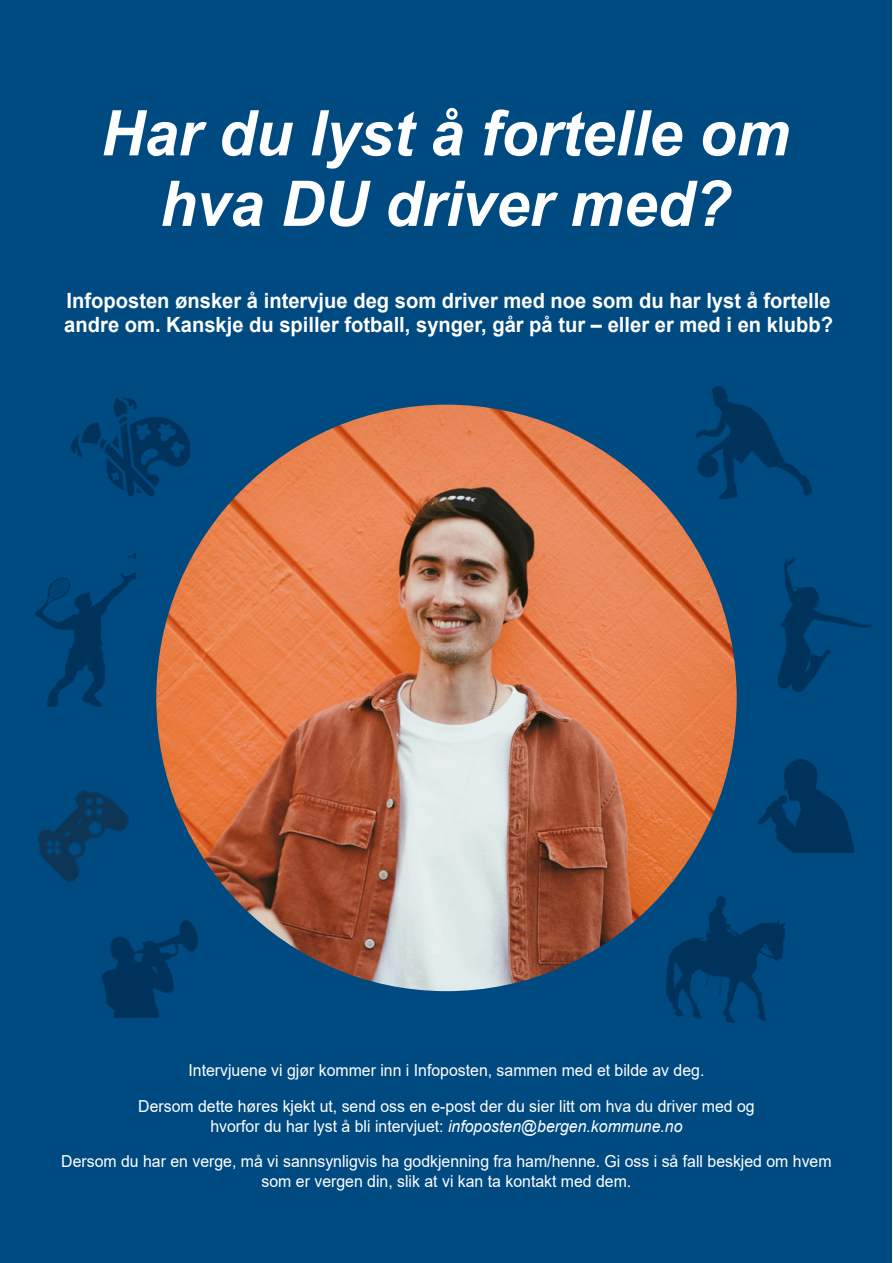
<style>
.page{position:relative;width:893px;height:1263px;background:#fff}
.page>*{position:absolute;margin:0;border:0;box-sizing:border-box;transform-origin:0 0}
.t1{font:italic 700 63px/70.5px "Arial";color:#fff;text-align:center;scale:.96 1}
.t2{font:700 21px/24px "Arial";color:#fff;scale:.96 1}
.t3{font:16.5px/35.2px "Arial";color:#fff;text-align:center;scale:.96 1}
.s1{font-style:italic}
</style>
<div class="page">
<div style="left:0;top:0;width:892px;height:1263px;background:#004a82"></div>
<img style="left:156px;top:405px;width:581px;height:586px">
<img style="left:667px;top:897px;width:117px;height:126px">
<img style="left:779px;top:557px;width:93px;height:135px">
<img style="left:758px;top:759px;width:96px;height:94px">
<img style="left:697px;top:387px;width:115px;height:111px">
<img style="left:35px;top:553px;width:100px;height:154px">
<img style="left:72px;top:397px;width:118px;height:98px">
<img style="left:37px;top:790px;width:92px;height:92px">
<img style="left:102px;top:921px;width:96px;height:97px">
<h1 class="t1" style="left:101px;top:100px;width:719px">Har du lyst å fortelle om hva DU driver med?</h1>
<p class="t2" style="left:64px;top:289px;width:802px">Infoposten ønsker å intervjue deg som driver med noe som du har lyst å fortelle andre om. Kanskje du spiller fotball, synger, går på tur – eller er med i en klubb?</p>
<p class="t3" style="left:138px;top:1053px;width:643px">Intervjuene vi gjør kommer inn i Infoposten, sammen med et bilde av deg.<br>Dersom dette høres kjekt ut, send oss en e-post der du sier litt om hva du driver med og</p>
<p class="t3" style="left:61px;top:1108px;width:804px">hvorfor du har lyst å bli intervjuet: <span class="s1">infoposten@bergen.kommune.no<br></span>Dersom du har en verge, må vi sannsynligvis ha godkjenning fra ham/henne. Gi oss i så fall beskjed om hvem</p>
<p class="t3" style="left:262px;top:1164px;width:387px">som er vergen din, slik at vi kan ta kontakt med dem.</p>
</div>
